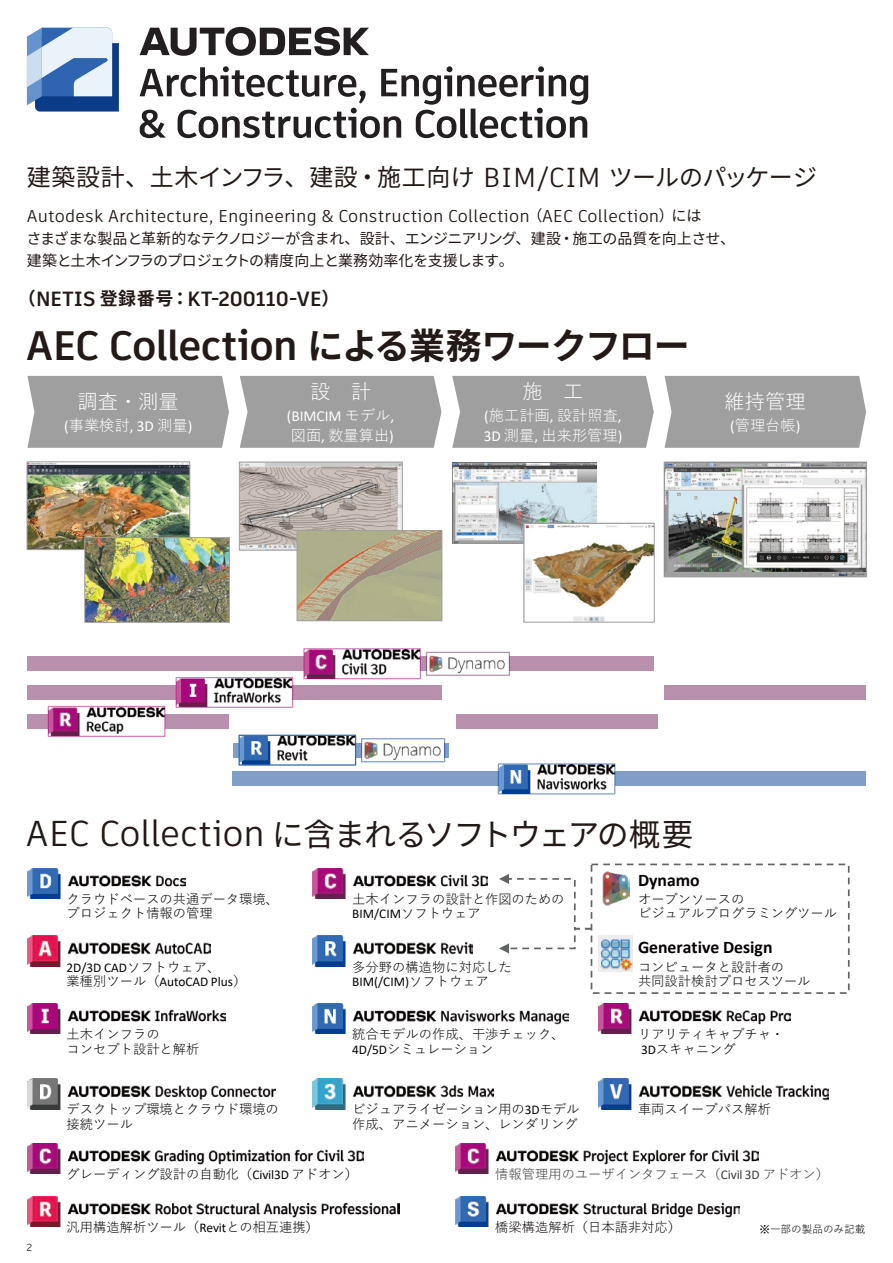
<style>
.page{position:relative;width:893px;height:1263px;background:#fff}
.page>*{position:absolute;margin:0;border:0;box-sizing:border-box;transform-origin:0 0}
.t1{font:700 41.1px "Artifakt Element";letter-spacing:-.02em;color:#231916}
.t2{font:31.5px "Noto Sans JP";letter-spacing:-.055em;color:#231916}
.Subhead__Level_2{font:24px "Noto Sans JP";letter-spacing:-.01em;color:#231916}
.t3{font:700 20.55px "Artifakt Element";color:#231916}
.t4{font:20.25px "Yu Gothic";color:#fff}
.t5{font:700 20.1px "Yu Gothic";color:#060202}
.t6{font:700 17.7px "Calibri";letter-spacing:-.005em;color:#060202}
.Body_Text{font:17.1px "Artifakt Element";letter-spacing:.01em;color:#231916}
.t7{font:700 16.05px "Yu Gothic";color:#060202}
.t8{font:15.3px/20.1px "Yu Gothic";color:#fff}
.t9{font:15.3px/20.1px "Calibri";color:#fff}
.Body_Text-2{font:15px/22.5px "Noto Sans JP";letter-spacing:-.025em;color:#231916}
.t10{font:13.35px/14.2px "Yu Gothic";color:#060202}
.t11{font:13.35px/14.2px "Calibri";letter-spacing:-.005em;color:#060202}
.t12{font:13.35px "Yu Gothic";color:#3c3d3d}
.t13{font:10.65px "Yu Gothic";color:#060202}
.t14{font:10.2px "Artifakt Element";color:#231916}
.s1{font-family:"Artifakt Element";font-size:27.3px}
.s2{font-family:"Noto Sans JP";font-size:15px}
.s3{font-family:"Noto Sans JP";font-size:18px}
.s4{font-family:"Noto Sans JP";font-size:36px}
.s5{font-family:"Calibri"}
.s6{font-family:"Yu Gothic"}
.s7{font-family:"Artifakt Element";font-size:35.85px}
.s8{font-family:"MS Gothic"}
</style>
<div class="page">
<img style="left:29px;top:463px;width:159px;height:85px">
<div style="left:27px;top:461px;width:163px;height:89px;border:1px solid #a09f9f"></div>
<img style="left:86px;top:539px;width:142px;height:82px">
<div style="left:84px;top:537px;width:146px;height:86px;border:1px solid #a09f9f"></div>
<img style="left:241px;top:464px;width:160px;height:85px">
<div style="left:239px;top:462px;width:164px;height:89px;border:1px solid #a09f9f"></div>
<img style="left:299px;top:532px;width:141px;height:87px">
<div style="left:297px;top:530px;width:145px;height:91px;border:1px solid #a09f9f"></div>
<img style="left:452px;top:462px;width:144px;height:82px">
<img style="left:525px;top:525px;width:128px;height:96px">
<div style="left:523px;top:523px;width:132px;height:100px;border:1px solid #a09f9f"></div>
<img style="left:666px;top:464px;width:199px;height:111px">
<div style="left:664px;top:462px;width:203px;height:115px;border:1px solid #a09f9f"></div>
<div style="left:27px;top:376px;width:202px;height:72px;background:#a09f9f"></div>
<div style="left:240px;top:376px;width:201px;height:72px;background:#a09f9f"></div>
<div style="left:452px;top:376px;width:202px;height:72px;background:#a09f9f"></div>
<div style="left:665px;top:376px;width:201px;height:72px;background:#a09f9f"></div>
<div style="left:233px;top:743px;width:216px;height:14px;background:#033f91;opacity:.5"></div>
<img style="left:240px;top:737px;width:114px;height:27px">
<div style="left:238px;top:735px;width:118px;height:31px;border:1px solid #3369b3"></div>
<div style="left:27px;top:685px;width:414px;height:15px;background:#b88fac"></div>
<img style="left:177px;top:679px;width:114px;height:27px">
<div style="left:665px;top:685px;width:201px;height:14px;background:#b88fac"></div>
<div style="left:27px;top:714px;width:202px;height:15px;background:#72215a;opacity:.5"></div>
<img style="left:50px;top:708px;width:113px;height:27px">
<div style="left:456px;top:714px;width:201px;height:15px;background:#b88fac"></div>
<div style="left:233px;top:772px;width:633px;height:14px;background:#809ec7"></div>
<img style="left:500px;top:765px;width:113px;height:27px">
<div style="left:27px;top:657px;width:627px;height:14px;background:#b88fac"></div>
<img style="left:305px;top:650px;width:114px;height:27px">
<img style="left:428px;top:655px;width:80px;height:18px">
<img style="left:363px;top:742px;width:80px;height:18px">
<img style="left:27px;top:868px;width:158px;height:30px">
<img style="left:313px;top:868px;width:175px;height:30px">
<img style="left:27px;top:1004px;width:199px;height:30px">
<img style="left:313px;top:1004px;width:255px;height:30px">
<img style="left:599px;top:1004px;width:192px;height:30px">
<img style="left:313px;top:936px;width:160px;height:30px">
<img style="left:27px;top:936px;width:184px;height:30px">
<img style="left:602px;top:871px;width:28px;height:34px">
<div style="left:591px;top:863px;width:259px;height:131px;border:2px dashed #626363"></div>
<img style="left:313px;top:1079px;width:181px;height:30px">
<img style="left:27px;top:1079px;width:249px;height:30px">
<img style="left:599px;top:1079px;width:230px;height:30px">
<img style="left:27px;top:1197px;width:372px;height:30px">
<img style="left:456px;top:1197px;width:284px;height:30px">
<img style="left:27px;top:1143px;width:337px;height:30px">
<img style="left:456px;top:1143px;width:303px;height:30px">
<img style="left:599px;top:936px;width:33px;height:35px">
<svg style="left:499px;top:874px;width:94px;height:79px"></svg>
<svg style="left:140px;top:66px;width:448px;height:72px"></svg>
<svg style="left:140px;top:27px;width:229px;height:29px"></svg>
<svg style="left:27px;top:28px;width:92px;height:84px;background:#89a6ce"></svg>
<p class="Subhead__Level_2" style="left:27px;top:164px;width:792px">建築設計、土木インフラ、建設・施工向け <span class="s1">BIM/CIM</span> ツールのパッケージ</p>
<p class="Body_Text" style="left:27px;top:204px;width:676px">Autodesk Architecture, Engineering &amp; Construction Collection <span class="s2">（</span>AEC Collection<span class="s2">）には</span></p>
<p class="Body_Text-2" style="left:26px;top:228px;width:710px">さまざまな製品と革新的なテクノロジーが含まれ、設計、エンジニアリング、建設・施工の品質を向上させ、建築と土木インフラのプロジェクトの精度向上と業務効率化を支援します。</p>
<p class="t3" style="left:18px;top:284px;width:323px"><span class="s3">（</span>NETIS <span class="s3">登録番号：</span>KT-200110-VE<span class="s3">）</span></p>
<p class="t1" style="left:27px;top:317px;width:665px">AEC Collection <span class="s4">による業務ワークフロー</span></p>
<p class="t4" style="left:77px;top:383px;width:103px">調査・測量</p>
<p class="t8" style="left:64px;top:413px;width:130px"><span class="s5">(</span>事業検討<span class="s5">, 3D</span> 測量<span class="s5">)</span></p>
<p class="t4" style="left:310px;top:373px;width:62px">設 計</p>
<p class="t9" style="left:287px;top:405px;width:109px">(BIMCIM <span class="s6">モデル</span>,<span class="s6">図面</span>, <span class="s6">数量算出</span>)</p>
<p class="t4" style="left:522px;top:373px;width:62px">施 工</p>
<p class="t8" style="left:484px;top:403px;width:140px"><span class="s5">(</span>施工計画<span class="s5">,</span> 設計照査<span class="s5">,<br>3D</span> 測量<span class="s5">,</span> 出来形管理<span class="s5">)</span></p>
<p class="t4" style="left:725px;top:383px;width:83px">維持管理</p>
<p class="t8" style="left:730px;top:413px;width:72px"><span class="s5">(</span>管理台帳<span class="s5">)</span></p>
<p class="t2" style="left:26px;top:816px;width:669px"><span class="s7">AEC Collection</span> に含まれるソフトウェアの概要</p>
<p class="t5" style="left:40px;top:832px;width:344px">建設・土木ソリューションパッケージ</p>
<p class="t10" style="left:67px;top:890px;width:214px">クラウドベースの共通データ環境、プロジェクト情報の管理</p>
<p class="t10" style="left:352px;top:890px;width:214px">土木インフラの設計と作図のための<br><span class="s5">BIM/CIM</span>ソフトウェア</p>
<p class="t10" style="left:406px;top:833px;width:135px"><span class="s8">※</span>一部の製品のみ記載</p>
<p class="t6" style="left:638px;top:867px;width:63px">Dynamo</p>
<p class="t10" style="left:638px;top:890px;width:201px">オープンソースの<br>ビジュアルプログラミングツール</p>
<p class="t11" style="left:66px;top:960px;width:181px">2D/3D CAD<span class="s6">ソフトウェア、<br>業種別ツール（</span>AutoCAD Plus<span class="s6">）</span></p>
<p class="t10" style="left:352px;top:958px;width:161px">多分野の構造物に対応した<br><span class="s5">BIM(/CIM)</span>ソフトウェア</p>
<p class="t6" style="left:638px;top:935px;width:136px">Generative Design</p>
<p class="t10" style="left:638px;top:958px;width:174px">コンピュータと設計者の<br>共同設計検討プロセスツール</p>
<p class="t10" style="left:67px;top:1026px;width:135px">土木インフラの<br>コンセプト設計と解析</p>
<p class="t10" style="left:352px;top:1026px;width:214px">統合モデルの作成、干渉チェック、<br><span class="s5">4D/5D</span>シミュレーション</p>
<p class="t10" style="left:638px;top:1026px;width:148px">リアリティキャプチャ・<br><span class="s5">3D</span>スキャニング</p>
<p class="t10" style="left:67px;top:1101px;width:214px">デスクトップ環境とクラウド環境の接続ツール</p>
<p class="t10" style="left:638px;top:1101px;width:135px">車両スイープパス解析</p>
<p class="t10" style="left:352px;top:1101px;width:229px">ビジュアライゼーション用の<span class="s5">3D</span>モデル作成、アニメーション、レンダリング</p>
<p class="t10" style="left:67px;top:1165px;width:293px">グレーディング設計の自動化（<span class="s5">Civil3D</span> アドオン）</p>
<p class="t12" style="left:495px;top:1161px;width:336px">情報管理用のユーザインタフェース（<span class="s5">Civil 3D</span> アドオン）</p>
<p class="t14" style="left:27px;top:1241px;width:7px">2</p>
<p class="t10" style="left:67px;top:1218px;width:254px">汎用構造解析ツール（<span class="s5">Revit</span>との相互連携）</p>
<p class="t10" style="left:495px;top:1218px;width:187px">橋梁構造解析（日本語非対応）</p>
<p class="t7" style="left:467px;top:1221px;width:275px">建設・土木ソリューションパッケージ</p>
<p class="t13" style="left:759px;top:1219px;width:108px"><span class="s8">※</span>一部の製品のみ記載</p>
</div>
